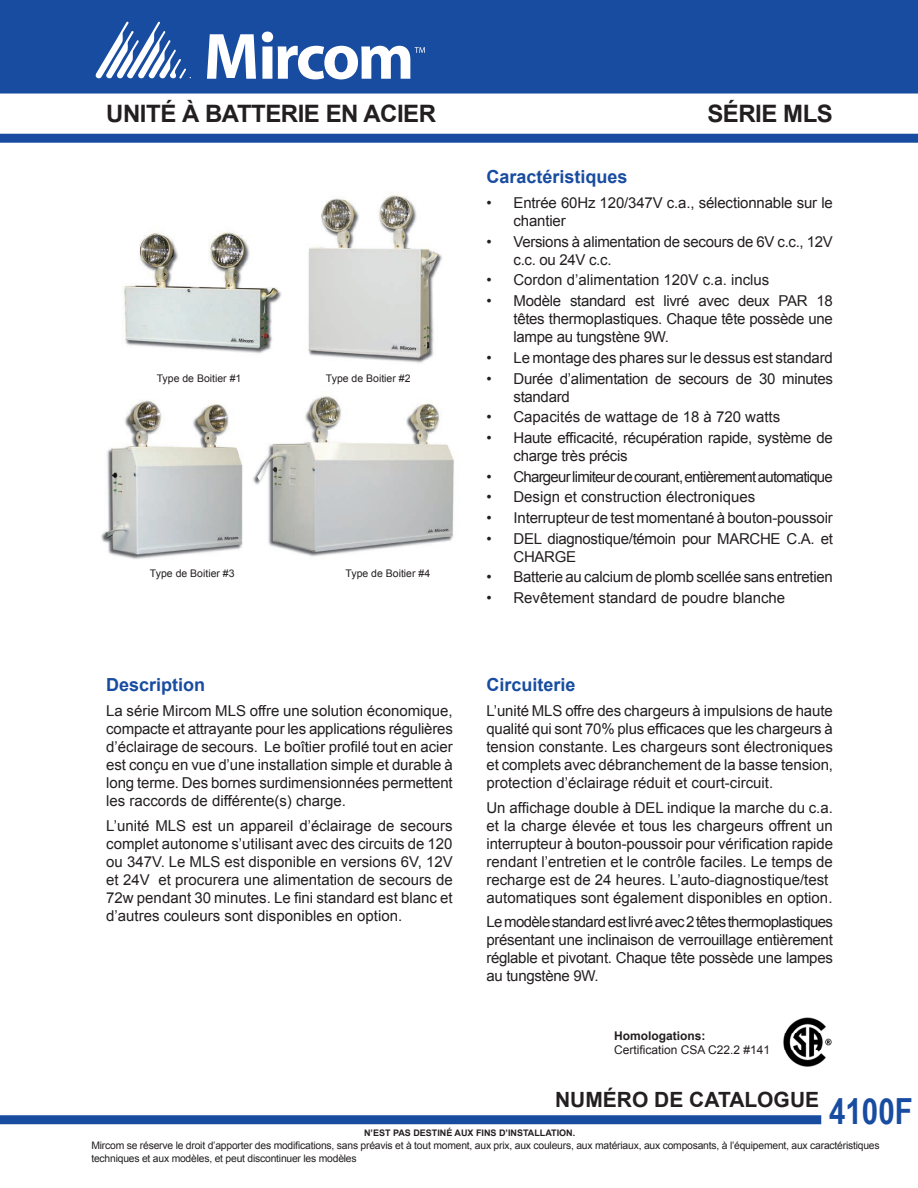
<style>
.page{position:relative;width:918px;height:1188px;background:#fff}
.page>*{position:absolute;margin:0;border:0;box-sizing:border-box;transform-origin:0 0}
.t1{font:700 36px "Arial Narrow";color:#184ca0}
.t2{font:700 24px "Arial";letter-spacing:-.02em;color:#231f20}
.t3{font:700 21px "Arial";color:#231f20}
.t4{font:700 18px "Arial";color:#184ca0}
.t5{font:15px/18px "Arial";letter-spacing:-.01em;color:#231f20}
.t6{font:15px "Arial";letter-spacing:-.05em;color:#231f20}
.t7{font:12px "Arial";color:#231f20}
.t8{font:700 12px "Arial";color:#231f20}
.t9{font:10.5px "Arial";color:#231f20}
.t10{font:10.35px/12.5px "Arial";letter-spacing:-.02em;color:#231f20}
.t11{font:700 9px "Arial";color:#231f20}
</style>
<div class="page">
<div style="left:0;top:134px;width:918px;height:9px;background:#184ca0"></div>
<div style="left:0;top:1115px;width:821px;height:9px;background:#184ca0"></div>
<div style="left:1px;top:1px;width:916px;height:92px;background:#184ca0"></div>
<div style="left:0;top:0;width:918px;height:94px;border:2px solid #184ca0"></div>
<svg style="left:207px;top:34px;width:49px;height:45px"></svg>
<svg style="left:262px;top:32px;width:163px;height:47px"></svg>
<svg style="left:96px;top:22px;width:95px;height:57px"></svg>
<img style="left:783px;top:1017px;width:49px;height:50px">
<img style="left:101px;top:195px;width:353px;height:364px">
<h2 class="t2" style="left:106px;top:98px;width:331px">UNITÉ À BATTERIE EN ACIER</h2>
<h2 class="t2" style="left:707px;top:98px;width:127px">SÉRIE MLS</h2>
<p class="t9" style="left:157px;top:371px;width:86px">Type de Boitier #1</p>
<p class="t9" style="left:326px;top:371px;width:86px">Type de Boitier #2</p>
<p class="t9" style="left:150px;top:566px;width:86px">Type de Boitier #3</p>
<p class="t9" style="left:346px;top:566px;width:86px">Type de Boitier #4</p>
<p class="t4" style="left:106px;top:673px;width:101px">Description</p>
<p class="t5" style="left:106px;top:702px;width:348px;text-align:justify">La série Mircom MLS offre une solution économique, compacte et attrayante pour les applications régulières d’éclairage de secours. Le boîtier profilé tout en acier est conçu en vue d’une installation simple et durable à long terme. Des bornes surdimensionnées permettent les raccords de différente(s) charge.</p>
<p class="t5" style="left:106px;top:816px;width:348px;text-align:justify">L’unité MLS est un appareil d’éclairage de secours complet autonome s’utilisant avec des circuits de 120 ou 347V. Le MLS est disponible en versions 6V, 12V et 24V et procurera une alimentation de secours de 72w pendant 30 minutes. Le fini standard est blanc et d’autres couleurs sont disponibles en option.</p>
<p class="t4" style="left:486px;top:165px;width:143px">Caractéristiques</p>
<p class="t5" style="left:513px;top:194px;width:321px;text-indent:-27px">• Entrée 60Hz 120/347V c.a., sélectionnable sur le chantier</p>
<p class="t5" style="left:513px;top:233px;width:321px;text-indent:-27px">• Versions à alimentation de secours de 6V c.c., 12V c.c. ou 24V c.c.</p>
<p class="t5" style="left:486px;top:271px;width:284px">• Cordon d’alimentation 120V c.a. inclus</p>
<p class="t5" style="left:513px;top:292px;width:321px;text-align:justify;text-indent:-27px">• Modèle standard est livré avec deux PAR 18 têtes thermoplastiques. Chaque tête possède une lampe au tungstène 9W.</p>
<p class="t5" style="left:486px;top:349px;width:348px">• Le montage des phares sur le dessus est standard</p>
<p class="t5" style="left:513px;top:369px;width:321px;text-indent:-27px">• Durée d’alimentation de secours de 30 minutes standard</p>
<p class="t5" style="left:486px;top:408px;width:295px">• Capacités de wattage de 18 à 720 watts</p>
<p class="t5" style="left:513px;top:429px;width:321px;text-indent:-27px">• Haute efficacité, récupération rapide, système de charge très précis</p>
<p class="t6" style="left:486px;top:467px;width:348px">• Chargeur limiteur de courant, entièrement automatique</p>
<p class="t5" style="left:486px;top:488px;width:270px">• Design et construction électroniques</p>
<p class="t5" style="left:486px;top:509px;width:348px">• Interrupteur de test momentané à bouton-poussoir</p>
<p class="t5" style="left:513px;top:530px;width:321px;text-indent:-27px">• DEL diagnostique/témoin pour MARCHE C.A. et<br>CHARGE</p>
<p class="t5" style="left:486px;top:568px;width:348px">• Batterie au calcium de plomb scellée sans entretien</p>
<p class="t5" style="left:486px;top:589px;width:300px">• Revêtement standard de poudre blanche</p>
<p class="t4" style="left:486px;top:673px;width:91px">Circuiterie</p>
<p class="t5" style="left:486px;top:702px;width:348px;text-align:justify">L’unité MLS offre des chargeurs à impulsions de haute qualité qui sont 70% plus efficaces que les chargeurs à tension constante. Les chargeurs sont électroniques et complets avec débranchement de la basse tension, protection d’éclairage réduit et court-circuit.</p>
<p class="t5" style="left:486px;top:798px;width:348px">Un affichage double à DEL indique la marche du c.a. et la charge élevée et tous les chargeurs offrent un interrupteur à bouton-poussoir pour vérification rapide rendant l’entretien et le contrôle faciles. Le temps de recharge est de 24 heures. L’auto-diagnostique/test automatiques sont également disponibles en option.</p>
<p class="t5" style="left:486px;top:913px;width:348px;text-align:justify">Le modèle standard est livré avec 2 têtes thermoplastiques présentant une inclinaison de verrouillage entièrement réglable et pivotant. Chaque tête possède une lampes au tungstène 9W.</p>
<p class="t8" style="left:614px;top:1028px;width:93px">Homologations:</p>
<p class="t7" style="left:614px;top:1042px;width:158px">Certification CSA C22.2 #141</p>
<h3 class="t3" style="left:555px;top:1085px;width:266px">NUMÉRO DE CATALOGUE</h3>
<h1 class="t1" style="left:829px;top:1084px;width:85px">4100F</h1>
<p class="t11" style="left:364px;top:1127px;width:213px">N’EST PAS DESTINÉ AUX FINS D’INSTALLATION.</p>
<p class="t10" style="left:91px;top:1139px;width:790px">Mircom se réserve le droit d’apporter des modifications, sans préavis et à tout moment, aux prix, aux couleurs, aux matériaux, aux composants, à l’équipement, aux caractéristiques techniques et aux modèles, et peut discontinuer les modèles</p>
</div>
